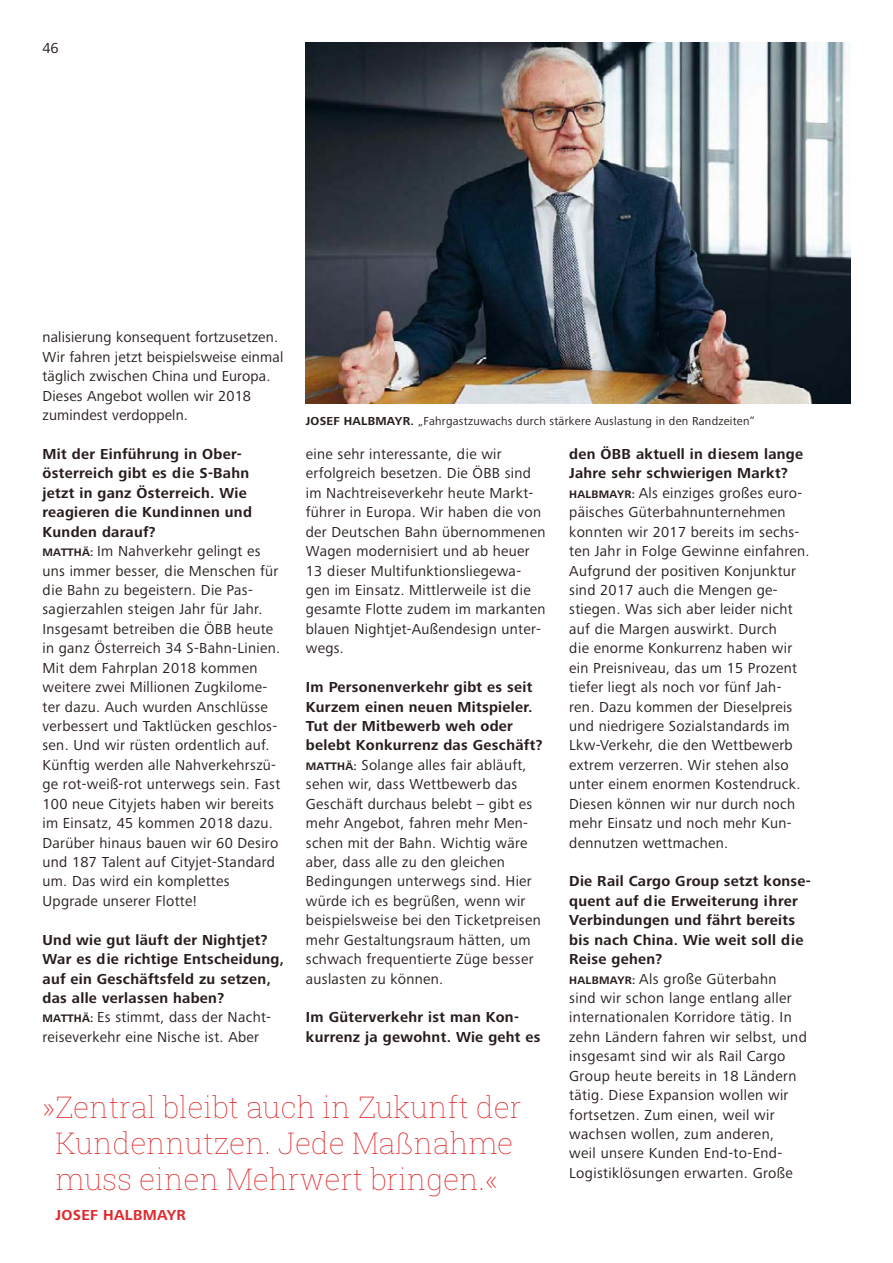
<style>
.page{position:relative;width:893px;height:1263px;background:#fff}
.page>*{position:absolute;margin:0;border:0;box-sizing:border-box;transform-origin:0 0}
.t1{font:100 30px/36px "Roboto Slab";color:#e0292c;text-align:center}
.t2{font:15px/19.4px "Frutiger Next Pro";letter-spacing:.02em;color:#281d1c}
.t3{font:700 15px/19.5px "Frutiger Next Pro";letter-spacing:.02em;color:#281d1c}
.t4{font:700 15px "Frutiger Next Pro";letter-spacing:.02em;color:#e0292c}
.t5{font:12px "Frutiger Next Pro";letter-spacing:.02em;color:#281d1c}
.s1{font-weight:700}
.s2{font-weight:700;font-size:11.25px}
.s3{font-size:11.25px}
.s4{font-weight:400}
</style>
<div class="page">
<img style="left:306px;top:43px;width:544px;height:361px">
<p class="t2" style="left:43px;top:39px;width:18px">46</p>
<p class="t2" style="left:43px;top:328px;width:242px">nalisierung konsequent fortzusetzen.<br>Wir fahren jetzt beispielsweise einmal täglich zwischen China und Europa.<br>Dieses Angebot wollen wir 2018 zumindest verdoppeln.</p>
<p class="t2" style="left:43px;top:445px;width:239px"><span class="s1">Mit der Einführung in Ober&shy;österreich gibt es die S-Bahn jetzt in ganz Österreich. Wie reagieren die Kundinnen und<br>Kunden darauf?<br></span><span class="s2">MATTHÄ:</span> Im Nahverkehr gelingt es uns immer besser, die Menschen für die Bahn zu begeistern. Die Pas&shy;sagierzahlen steigen Jahr für Jahr.<br>Insgesamt betreiben die ÖBB heute in ganz Österreich 34 S-Bahn-Linien.<br>Mit dem Fahrplan 2018 kommen weitere zwei Millionen Zugkilome&shy;ter dazu. Auch wurden Anschlüsse verbessert und Taktlücken geschlos&shy;sen. Und wir rüsten ordentlich auf.<br>Künftig werden alle Nahverkehrszü&shy;ge rot-weiß-rot unterwegs sein. Fast<br>100 neue Cityjets haben wir bereits im Einsatz, 45 kommen 2018 dazu.<br>Darüber hinaus bauen wir 60 Desiro und 187 Talent auf Cityjet- Standard um. Das wird ein komplettes<br>Up grade unserer Flotte!</p>
<p class="t3" style="left:43px;top:931px;width:243px">Und wie gut läuft der Nightjet?<br>War es die richtige Entscheidung, auf ein Geschäftsfeld zu setzen, das alle verlassen haben?<br><span class="s3">MATTHÄ:</span> <span class="s4">Es stimmt, dass der Nacht&shy;reiseverkehr eine Nische ist. Aber</span></p>
<p class="t5" style="left:306px;top:415px;width:451px"><span class="s1">JOSEF HALBMAYR.</span> „Fahrgastzuwachs durch stärkere Auslastung in den Randzeiten“</p>
<p class="t2" style="left:569px;top:445px;width:242px"><span class="s1">den ÖBB aktuell in diesem lange<br>Jahre sehr schwierigen Markt?<br></span><span class="s2">HALBMAYR:</span> Als einziges großes euro&shy;päisches Güterbahnunternehmen konnten wir 2017 bereits im sechs&shy;ten Jahr in Folge Gewinne einfahren.<br>Aufgrund der positiven Konjunktur sind 2017 auch die Mengen ge&shy;stiegen. Was sich aber leider nicht auf die Margen auswirkt. Durch<br>die enorme Konkurrenz haben wir ein Preisniveau, das um 15 Prozent tiefer liegt als noch vor fünf Jah&shy;ren. Dazu kommen der Dieselpreis und niedrigere Sozialstandards im<br>Lkw-Verkehr, die den Wettbewerb extrem verzerren. Wir stehen also unter einem enormen Kostendruck.<br>Diesen können wir nur durch noch mehr Einsatz und noch mehr Kun&shy;dennutzen wettmachen.</p>
<p class="t2" style="left:569px;top:872px;width:243px"><span class="s1">Die Rail Cargo Group setzt konse&shy;quent auf die Erweiterung ihrer<br>Verbindungen und fährt bereits bis nach China. Wie weit soll die<br>Reise gehen?<br></span><span class="s2">HALBMAYR:</span> Als große Güterbahn<br>sind wir schon lange entlang aller internationalen Korridore tätig. In zehn Ländern fahren wir selbst, und insgesamt sind wir als Rail Cargo<br>Group heute bereits in 18 Ländern tätig. Diese Expansion wollen wir fortsetzen. Zum einen, weil wir wachsen wollen, zum anderen,<br>weil unsere Kunden End-to-End-<br>Logistik lösungen erwarten. Große</p>
<p class="t2" style="left:306px;top:445px;width:241px">eine sehr interessante, die wir erfolgreich besetzen. Die ÖBB sind im Nachtreiseverkehr heute Markt&shy;führer in Europa. Wir haben die von der Deutschen Bahn übernommenen<br>Wagen modernisiert und ab heuer<br>13 dieser Multifunktionsliegewa&shy;gen im Einsatz. Mittlerweile ist die gesamte Flotte zudem im markanten blauen Nightjet-Außendesign unter&shy;wegs.</p>
<p class="t2" style="left:306px;top:678px;width:238px"><span class="s1">Im Personenverkehr gibt es seit<br>Kurzem einen neuen Mitspieler.<br>Tut der Mitbewerb weh oder belebt Konkurrenz das Geschäft?<br></span><span class="s2">MATTHÄ:</span> Solange alles fair abläuft, sehen wir, dass Wettbewerb das<br>Geschäft durchaus belebt – gibt es mehr Angebot, fahren mehr Men&shy;schen mit der Bahn. Wichtig wäre aber, dass alle zu den gleichen<br>Bedingungen unterwegs sind. Hier würde ich es begrüßen, wenn wir beispielsweise bei den Ticketpreisen mehr Gestaltungsraum hätten, um schwach frequentierte Züge besser auslasten zu können.</p>
<p class="t3" style="left:306px;top:1008px;width:236px">Im Güterverkehr ist man Kon&shy;kurrenz ja gewohnt. Wie geht es</p>
<h1 class="t1" style="left:43px;top:1092px;width:481px">» Zentral bleibt auch in Zukunft der<br>Kundennutzen. Jede Maß nahme muss einen Mehrwert bringen.«</h1>
<p class="t4" style="left:56px;top:1208px;width:132px">JOSEF HALBMAYR</p>
</div>
